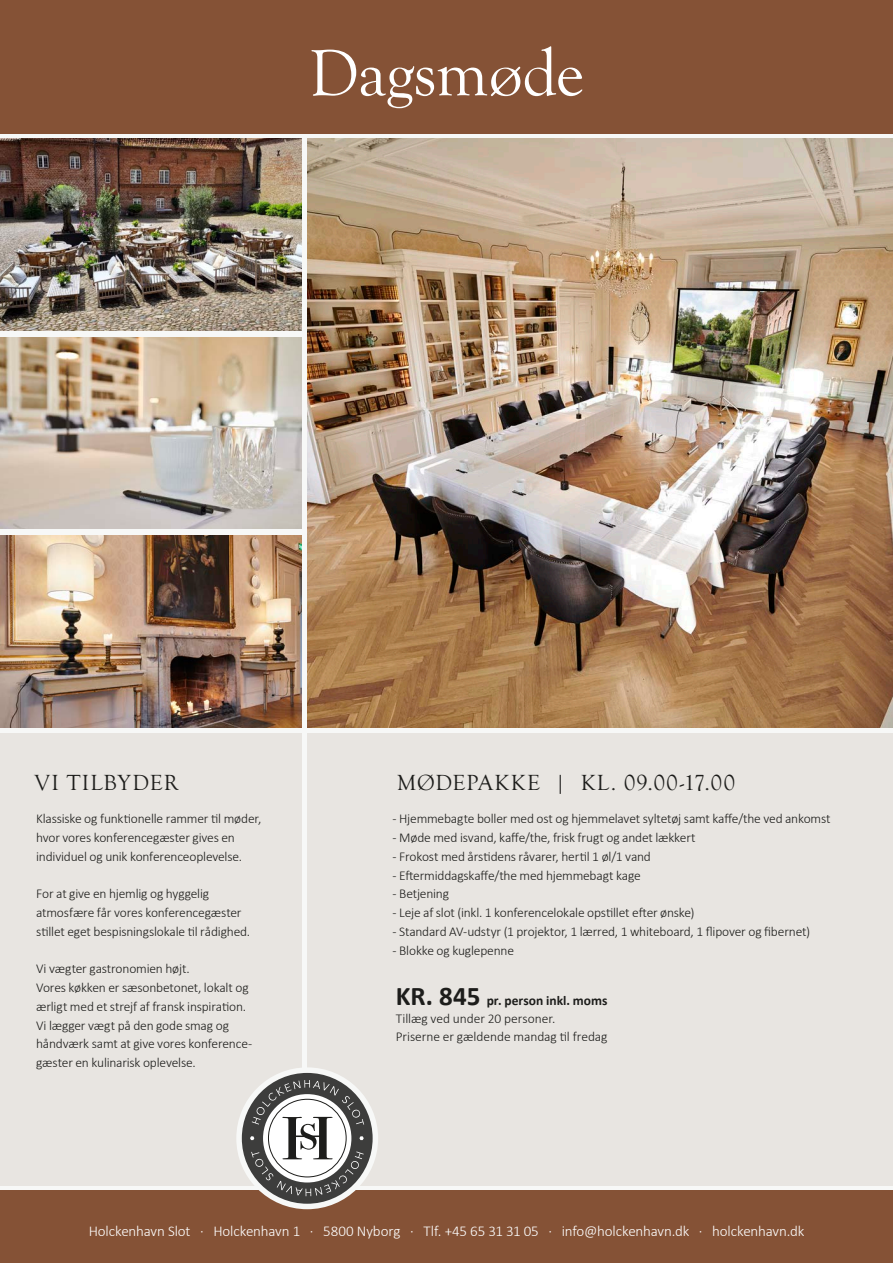
<style>
.page{position:relative;width:893px;height:1263px;background:#fff}
.page>*{position:absolute;margin:0;border:0;box-sizing:border-box;transform-origin:0 0}
.t1{font:67.5px "Goudy Old Style T";letter-spacing:-.005em;color:#fff}
.t2{font:22.5px "Goudy Old Style T";letter-spacing:.05em;color:#1d1d1b}
.t3{font:300 15px "Calibri";letter-spacing:-.01em;color:#fff}
.t4{font:300 13.5px/18.8px "Calibri";letter-spacing:-.015em;color:#1d1d1b}
.s1{font-weight:700;font-size:27px}
.s2{font-weight:700}
</style>
<div class="page">
<div style="left:0;top:85px;width:893px;height:1151px;background:#f7f8f7"></div>
<div style="left:0;top:1190px;width:893px;height:73px;background:#855236"></div>
<div style="left:0;top:0;width:893px;height:134px;background:#855236"></div>
<img style="left:0;top:337px;width:302px;height:192px">
<img style="left:0;top:139px;width:302px;height:191px">
<img style="left:0;top:536px;width:302px;height:191px">
<img style="left:307px;top:139px;width:586px;height:588px">
<div style="left:307px;top:733px;width:586px;height:452px;background:#e8e5e1"></div>
<div style="left:0;top:733px;width:302px;height:452px;background:#e8e5e1"></div>
<div style="left:236px;top:1067px;width:142px;height:142px;background:#f7f8f7;border-radius:50%"></div>
<div style="left:242px;top:1073px;width:131px;height:131px;background:#3d3d3c;border-radius:50%"></div>
<svg style="left:250px;top:1080px;width:114px;height:116px"></svg>
<h1 class="t1" style="left:309px;top:36px;width:277px">Dagsmøde</h1>
<h2 class="t2" style="left:35px;top:770px;width:145px">VI TILBYDER</h2>
<h2 class="t2" style="left:397px;top:770px;width:339px">MØDEPAKKE | KL. 09.00-17.00</h2>
<p class="t4" style="left:393px;top:809px;width:440px">- Hjemmebagte boller med ost og hjemmelavet syltetøj samt kaffe/the ved ankomst</p>
<p class="t4" style="left:393px;top:828px;width:305px">- Møde med isvand, kaffe/the, frisk frugt og andet lækkert</p>
<p class="t4" style="left:393px;top:846px;width:260px">- Frokost med årstidens råvarer, hertil 1 øl/1 vand</p>
<p class="t4" style="left:393px;top:865px;width:250px">- Eftermiddagskaffe/the med hjemmebagt kage</p>
<p class="t4" style="left:393px;top:884px;width:58px">- Betjening</p>
<p class="t4" style="left:393px;top:903px;width:303px">- Leje af slot (inkl. 1 konferencelokale opstillet efter ønske)</p>
<p class="t4" style="left:393px;top:921px;width:419px">- Standard AV-udstyr (1 projektor, 1 lærred, 1 whiteboard, 1 flipover og fibernet)</p>
<p class="t4" style="left:393px;top:940px;width:123px">- Blokke og kuglepenne</p>
<p class="t4" style="left:36px;top:809px;width:227px">Klassiske og funktionelle rammer til møder, hvor vores konferencegæster gives en individuel og unik konferenceoplevelse.</p>
<p class="t4" style="left:36px;top:884px;width:216px">For at give en hjemlig og hyggelig atmosfære får vores konferencegæster stillet eget bespisningslokale til rådighed.</p>
<p class="t4" style="left:36px;top:959px;width:218px">Vi vægter gastronomien højt.<br>Vores køkken er sæsonbetonet, lokalt og ærligt med et strejf af fransk inspiration.<br>Vi lægger vægt på den gode smag og håndværk samt at give vores konference&shy;gæster en kulinarisk oplevelse.</p>
<p class="t4" style="left:396px;top:991px;width:213px;line-height:18px"><span class="s1">KR. 845</span> <span class="s2">pr. person inkl. moms<br></span>Tillæg ved under 20 personer.<br>Priserne er gældende mandag til fredag</p>
<p class="t3" style="left:89px;top:1222px;width:717px">Holckenhavn Slot · Holckenhavn 1 · 5800 Nyborg · Tlf. +45 65 31 31 05 · info@holckenhavn.dk · holckenhavn.dk</p>
</div>
